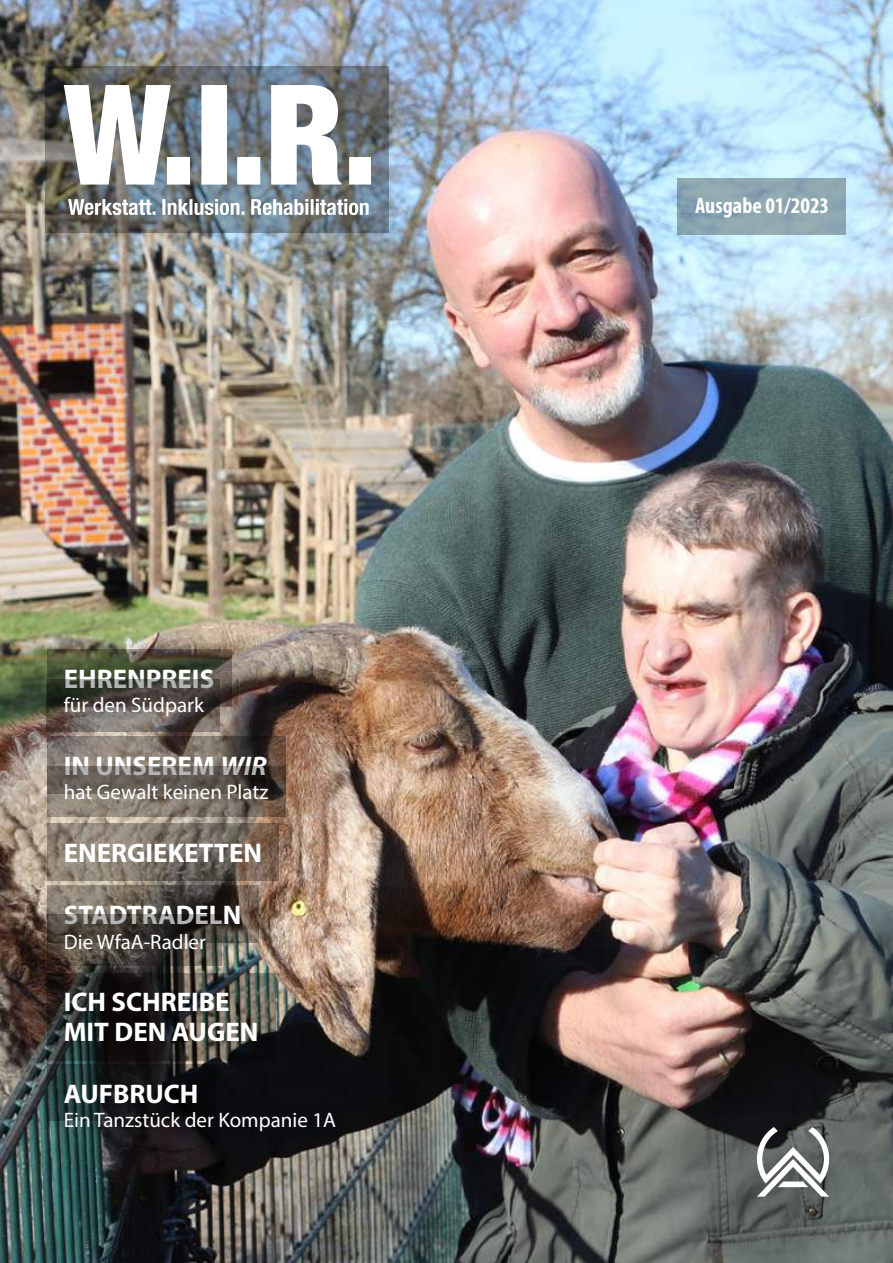
<style>
.page{position:relative;width:893px;height:1263px;background:#fff}
.page>*{position:absolute;margin:0;border:0;box-sizing:border-box;transform-origin:0 0}
.t1{font:700 27px/29.5px "Myriad Pro";color:#fff}
.t2{font:700 condensed 22.5px "Myriad Pro";color:#fff}
.t3{font:21px "Myriad Pro";color:#fff}
.s1{font-style:italic}
</style>
<div class="page">
<img style="left:0;top:0;width:893px;height:1263px">
<svg style="left:757px;top:1127px;width:72px;height:70px"></svg>
<div style="left:46px;top:67px;width:343px;height:166px;background:#000;opacity:.3"></div>
<svg style="left:68px;top:199px;width:302px;height:16px"></svg>
<svg style="left:64px;top:85px;width:306px;height:100px"></svg>
<div style="left:677px;top:178px;width:169px;height:57px;background:#000;opacity:.3"></div>
<div style="left:47px;top:649px;width:184px;height:57px;background:#000;opacity:.3"></div>
<div style="left:47px;top:736px;width:238px;height:57px;background:#000;opacity:.3"></div>
<div style="left:47px;top:823px;width:232px;height:57px;background:#000;opacity:.3"></div>
<div style="left:47px;top:886px;width:211px;height:57px;background:#000;opacity:.3"></div>
<div style="left:47px;top:1064px;width:169px;height:56px;background:#000;opacity:.3"></div>
<div style="left:47px;top:973px;width:228px;height:87px;background:#000;opacity:.3"></div>
<div style="left:47px;top:679px;width:173px;height:52px;background:#000;opacity:.3"></div>
<div style="left:47px;top:766px;width:238px;height:50px;background:#000;opacity:.3"></div>
<div style="left:47px;top:914px;width:174px;height:52px;background:#000;opacity:.3"></div>
<div style="left:47px;top:1094px;width:306px;height:53px;background:#000;opacity:.3"></div>
<p class="t1" style="left:64px;top:666px;width:152px">EHRENPREIS</p>
<p class="t3" style="left:64px;top:694px;width:142px">für den Südpark</p>
<p class="t1" style="left:64px;top:753px;width:205px">IN UNSEREM <span class="s1">WIR</span></p>
<p class="t3" style="left:64px;top:781px;width:206px">hat Gewalt keinen Platz</p>
<p class="t1" style="left:64px;top:840px;width:200px">ENERGIEKETTEN</p>
<p class="t1" style="left:64px;top:903px;width:179px">STADTRADELN</p>
<p class="t3" style="left:64px;top:931px;width:144px">Die WfaA-Radler</p>
<p class="t1" style="left:64px;top:990px;width:196px">ICH SCHREIBE<br>MIT DEN AUGEN</p>
<p class="t1" style="left:64px;top:1081px;width:136px">AUFBRUCH</p>
<p class="t3" style="left:64px;top:1110px;width:274px">Ein Tanzstück der Kompanie 1A</p>
<p class="t2" style="left:695px;top:197px;width:136px">Ausgabe 01/2023</p>
</div>
